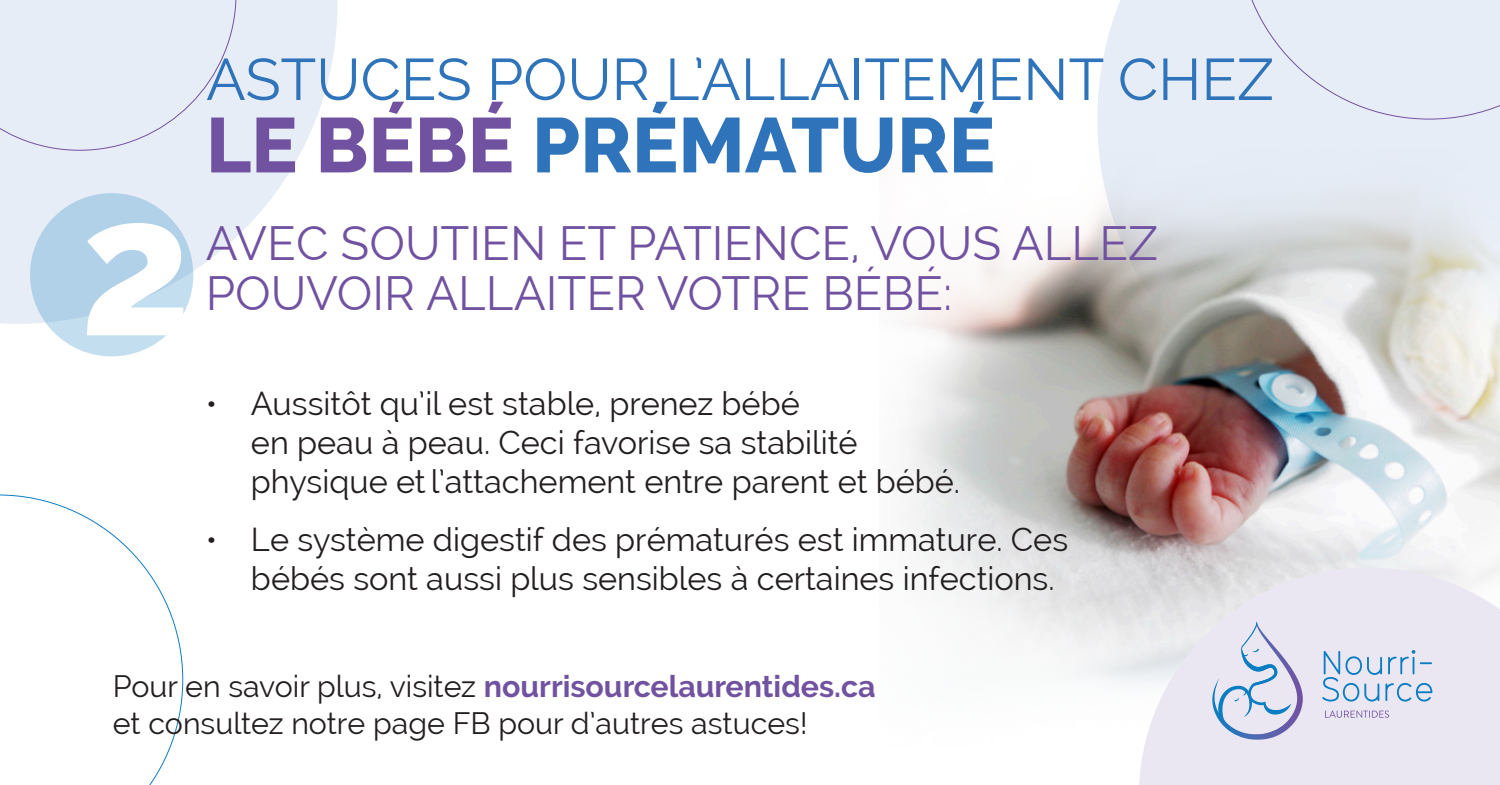
<style>
.page{position:relative;width:1500px;height:785px;background:#fff}
.page>*{position:absolute;margin:0;border:0;box-sizing:border-box;transform-origin:0 0}
.t1{font:800 193.38px "Raleway";color:#fff}
.t2{font:800 77.38px "Raleway";color:#2f74ba}
.t3{font:58.5px "Raleway";color:#2f74ba}
.t4{font:47.12px "Raleway";color:#7152a1}
.t5{font:32.5px/39px "Raleway";color:#231f20}
.t6{font:700 30.38px "Raleway";color:#7152a1}
.t7{font:30.38px "Raleway";color:#231f20}
.s1{color:#7152a1}
.s2{font-weight:400;color:#231f20}
</style>
<div class="page">
<div style="left:1097px;top:0;width:403px;height:147px;background:#e7edf7"></div>
<img style="left:903px;top:147px;width:597px;height:538px">
<svg style="left:0;top:0;width:337px;height:324px;fill:#e7edf7"></svg>
<div style="left:1237px;top:0;width:263px;height:119px;background:#e7edf7"></div>
<div style="left:0;top:0;width:236px;height:151px;background:#e7edf7"></div>
<svg style="left:0;top:495px;width:183px;height:290px"></svg>
<div style="left:30px;top:193px;width:163px;height:163px;background:linear-gradient(to bottom,#accde7,#c2ddef);border-radius:50%"></div>
<svg style="left:1139px;top:568px;width:361px;height:217px;background:#e9e6ef"></svg>
<svg style="left:1325px;top:711px;width:64px;height:7px"></svg>
<svg style="left:1322px;top:650px;width:110px;height:52px;background:#c3d4e9"></svg>
<svg style="left:1212px;top:621px;width:91px;height:119px;background:#ccd3e8"></svg>
<p class="t1" style="left:79px;top:157px;width:114px">2</p>
<p class="t3" style="left:206px;top:45px;width:1069px">ASTUCES POUR L’ALLAITEMENT CHEZ</p>
<p class="t2" style="left:206px;top:101px;width:791px"><span class="s1">LE BÉBÉ</span> PRÉMATURÉ</p>
<p class="t4" style="left:206px;top:216px;width:953px">AVEC SOUTIEN ET PATIENCE, VOUS ALLEZ</p>
<p class="t4" style="left:206px;top:266px;width:748px">POUVOIR ALLAITER VOTRE BÉBÉ:</p>
<p class="t5" style="left:251px;top:384px;width:711px;text-indent:-45px">• Aussitôt qu’il est stable, prenez bébé<br>en peau à peau. Ceci favorise sa stabilité physique et l’attachement entre parent et bébé.</p>
<p class="t5" style="left:251px;top:520px;width:819px;text-indent:-45px">• Le système digestif des prématurés est immature. Ces bébés sont aussi plus sensibles à certaines infections.</p>
<p class="t6" style="left:113px;top:669px;width:764px"><span class="s2">Pour en savoir plus, visitez</span> nourrisourcelaurentides.ca</p>
<p class="t7" style="left:113px;top:705px;width:696px">et consultez notre page FB pour d’autres astuces!</p>
</div>
